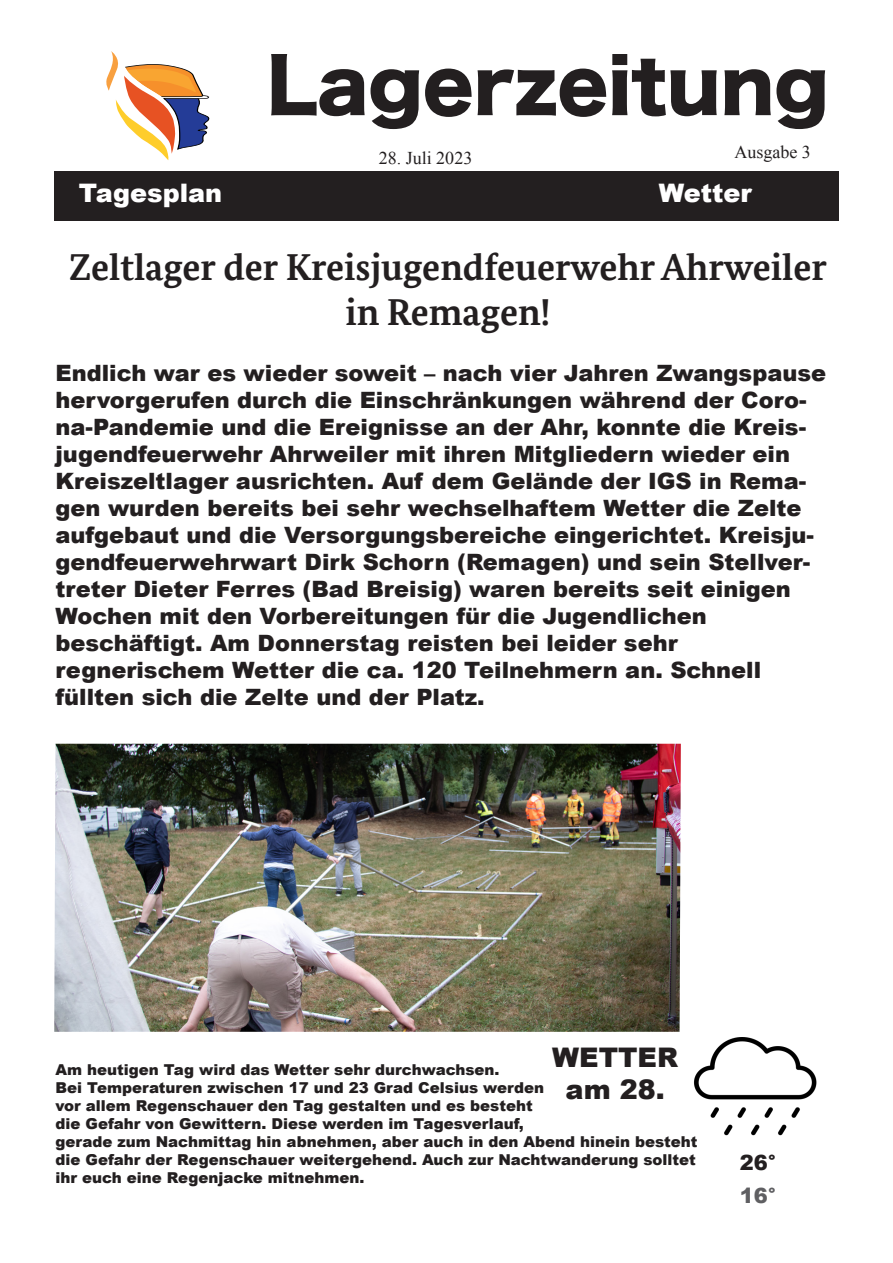
<style>
.page{position:relative;width:893px;height:1263px;background:#fff}
.page>*{position:absolute;margin:0;border:0;box-sizing:border-box;transform-origin:0 0}
.lagerzeitung{font:73.5px "Hira Kaku Std W8";color:#231f20}
.headline{font:700 37.5px/45px "Bundes Serif Office";color:#231f20;text-align:center}
.t1{font:900 27px "Arial";color:#231f20}
.t2{font:900 25.5px "Arial";color:#fff}
.t3{font:900 22.5px/27px "Arial";color:#231f20}
.t4{font:900 21px "Arial";color:#231f20}
.t5{font:900 21px "Arial";color:#5f5f62}
.t6{font:18px "Times New Roman";color:#231f20}
.t7{font:900 15px/18px "Arial";color:#231f20;text-align:justify}
</style>
<div class="page">
<div style="left:54px;top:171px;width:785px;height:50px;background:#231f20"></div>
<img style="left:694px;top:1037px;width:123px;height:99px">
<img style="left:54px;top:744px;width:627px;height:288px">
<svg style="left:106px;top:51px;width:104px;height:109px"></svg>
<p class="lagerzeitung" style="left:267px;top:45px;width:564px">Lagerzeitung</p>
<p class="t6" style="left:379px;top:146px;width:95px">28. Juli 2023</p>
<p class="t6" style="left:734px;top:140px;width:78px">Ausgabe 3</p>
<p class="t2" style="left:79px;top:174px;width:145px">Tagesplan</p>
<p class="t2" style="left:659px;top:174px;width:94px">Wetter</p>
<p class="headline" style="left:69px;top:245px;width:759px">Zeltlager der Kreisjugendfeuerwehr Ahrweiler in Remagen!</p>
<p class="t3" style="left:56px;top:359px;width:772px">Endlich war es wieder soweit – nach vier Jahren Zwangspause hervorgerufen durch die Einschränkungen während der Coro&shy;na-Pandemie und die Ereignisse an der Ahr, konnte die Kreis&shy;jugendfeuerwehr Ahrweiler mit ihren Mitgliedern wieder ein Kreiszeltlager ausrichten. Auf dem Gelände der IGS in Rema&shy;gen wurden bereits bei sehr wechselhaftem Wetter die Zelte aufgebaut und die Versorgungsbereiche eingerichtet. Kreisju&shy;gendfeuerwehrwart Dirk Schorn (Remagen) und sein Stellver&shy;treter Dieter Ferres (Bad Breisig) waren bereits seit einigen Wochen mit den Vorbereitungen für die Jugendlichen</p>
<p class="t3" style="left:56px;top:629px;width:624px">beschäftigt. Am Donnerstag reisten bei leider sehr</p>
<p class="t3" style="left:56px;top:656px;width:707px">regnerischem Wetter die ca. 120 Teilnehmern an. Schnell</p>
<p class="t3" style="left:56px;top:683px;width:431px">füllten sich die Zelte und der Platz.</p>
<p class="t1" style="left:552px;top:1037px;width:127px">WETTER</p>
<p class="t1" style="left:566px;top:1070px;width:101px">am 28.</p>
<p class="t7" style="left:56px;top:1060px;width:446px">Am heutigen Tag wird das Wetter sehr durchwachsen.</p>
<p class="t7" style="left:56px;top:1078px;width:490px">Bei Temperaturen zwischen 17 und 23 Grad Celsius werden</p>
<p class="t7" style="left:56px;top:1096px;width:479px">vor allem Regenschauer den Tag gestalten und es besteht</p>
<p class="t7" style="left:56px;top:1114px;width:470px">die Gefahr von Gewittern. Diese werden im Tagesverlauf,</p>
<p class="t7" style="left:56px;top:1132px;width:644px">gerade zum Nachmittag hin abnehmen, aber auch in den Abend hinein besteht die Gefahr der Regenschauer weitergehend. Auch zur Nachtwanderung solltet ihr euch eine Regenjacke mitnehmen.</p>
<p class="t4" style="left:740px;top:1147px;width:38px">26°</p>
<p class="t5" style="left:740px;top:1180px;width:38px">16°</p>
</div>
